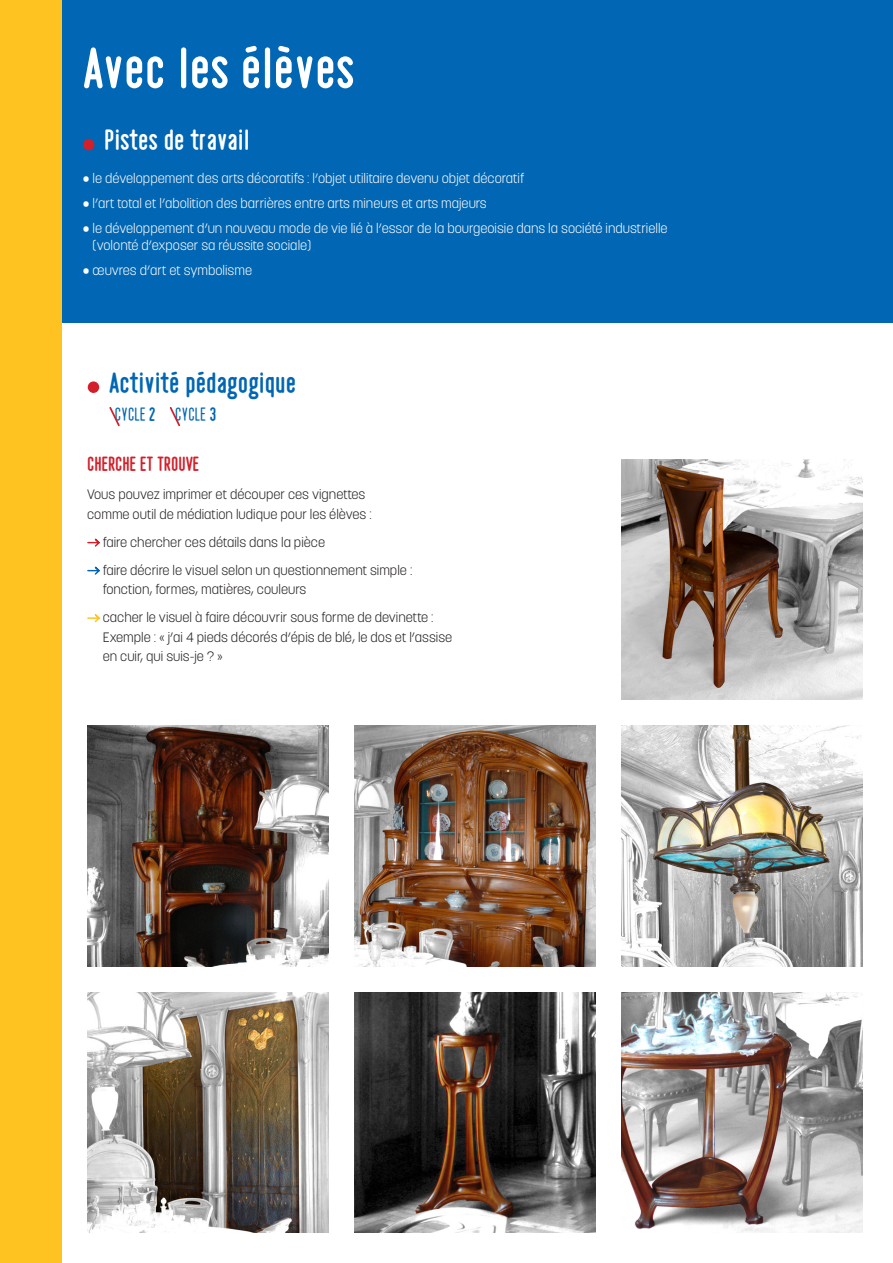
<style>
.page{position:relative;width:893px;height:1263px;background:#fff}
.page>*{position:absolute;margin:0;border:0;box-sizing:border-box;transform-origin:0 0}
.t1{font:700 60px "Playtime";color:#fff}
.t2{font:700 30px "Playtime";color:#0166b3}
.t3{font:700 30px "Playtime";color:#fff}
.labeur{font:700 21px "Playtime";color:#d31f2a}
.t4{font:20.1px "Playtime";letter-spacing:-.02em;color:#0166b3}
.labeur-2{font:300 13.5px/19.5px "Korolev";color:#231f20}
.t5{font:300 13.5px/16.5px "Korolev";color:#fff}
.s1{font-weight:700}
</style>
<div class="page">
<div style="left:62px;top:0;width:831px;height:322px;background:#0166b3"></div>
<div style="left:0;top:0;width:62px;height:1263px;background:#fec221"></div>
<div style="left:83px;top:139px;width:11px;height:11px;background:#d31f2a;border-radius:50%"></div>
<div style="left:88px;top:381px;width:11px;height:12px;background:#d31f2a;border-radius:50%"></div>
<svg style="left:109px;top:407px;width:11px;height:19px"></svg>
<svg style="left:170px;top:407px;width:10px;height:19px"></svg>
<svg style="left:87px;top:538px;width:13px;height:9px"></svg>
<svg style="left:87px;top:566px;width:13px;height:9px"></svg>
<svg style="left:87px;top:614px;width:13px;height:9px"></svg>
<img style="left:88px;top:726px;width:240px;height:240px">
<img style="left:88px;top:992px;width:240px;height:240px">
<img style="left:355px;top:726px;width:240px;height:240px">
<img style="left:355px;top:992px;width:240px;height:240px">
<img style="left:622px;top:726px;width:240px;height:240px">
<img style="left:622px;top:459px;width:240px;height:241px">
<img style="left:622px;top:992px;width:240px;height:240px">
<p class="t1" style="left:83px;top:34px;width:273px">Avec les élèves</p>
<p class="t3" style="left:104px;top:123px;width:147px">Pistes de travail</p>
<p class="t5" style="left:83px;top:170px;width:443px">• le développement des arts décoratifs : l’objet utilitaire devenu objet décoratif</p>
<p class="t5" style="left:83px;top:195px;width:405px">• l’art total et l’abolition des barrières entre arts mineurs et arts majeurs</p>
<p class="t5" style="left:93px;top:220px;width:577px;text-indent:-10px">• le développement d’un nouveau mode de vie lié à l’essor de la bourgeoisie dans la société industrielle (volonté d’exposer sa réussite sociale)</p>
<p class="t5" style="left:83px;top:262px;width:171px">• œuvres d’art et symbolisme</p>
<p class="t2" style="left:109px;top:366px;width:189px">Activité pédagogique</p>
<p class="t4" style="left:115px;top:403px;width:43px">CYCLE <span class="s1">2</span></p>
<p class="t4" style="left:175px;top:403px;width:43px">CYCLE <span class="s1">3</span></p>
<p class="labeur" style="left:87px;top:452px;width:114px">CHERCHE ET TROUVE</p>
<p class="labeur-2" style="left:87px;top:485px;width:286px">Vous pouvez imprimer et découper ces vignettes comme outil de médiation ludique pour les élèves :</p>
<p class="labeur-2" style="left:103px;top:532px;width:224px">faire chercher ces détails dans la pièce</p>
<p class="labeur-2" style="left:103px;top:560px;width:311px">faire décrire le visuel selon un questionnement simple : fonction, formes, matières, couleurs</p>
<p class="labeur-2" style="left:103px;top:608px;width:351px">cacher le visuel à faire découvrir sous forme de devinette :<br>Exemple : « j’ai 4 pieds décorés d’épis de blé, le dos et l’assise en cuir, qui suis-je ? »</p>
</div>
